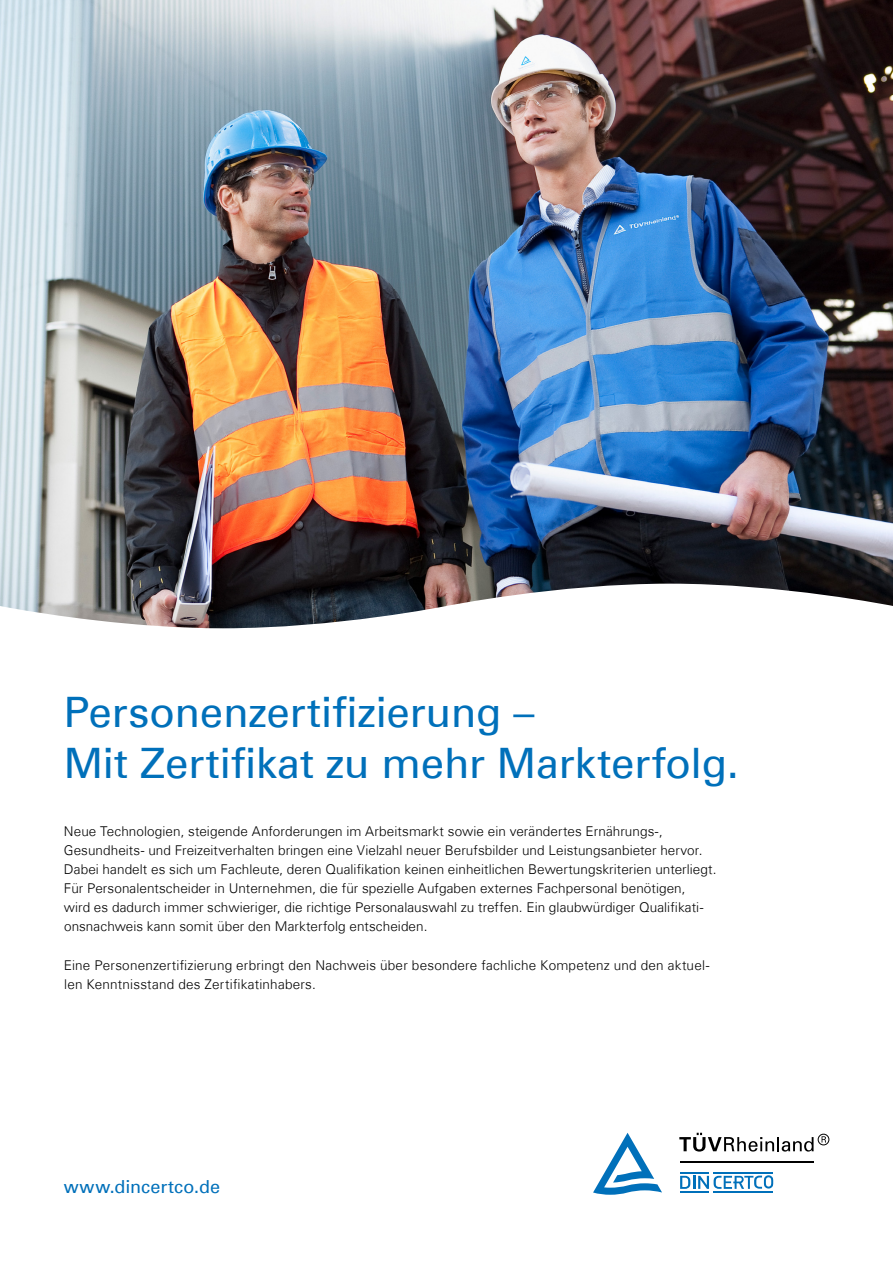
<style>
.page{position:relative;width:893px;height:1263px;background:#fff}
.page>*{position:absolute;margin:0;border:0;box-sizing:border-box;transform-origin:0 0}
.t1{font:42px/51px "Univers Com 55 Roman";letter-spacing:-.01em;color:#0070ba}
.t2{font:18px "Univers Com 55 Roman";letter-spacing:.005em;color:#0070ba}
.t3{font:300 13.5px/19.2px "Univers Com 45";letter-spacing:.005em;color:#000}
</style>
<div class="page">
<hr style="left:680px;top:1161px;width:134px;height:1px;background:#000">
<div style="left:818px;top:1134px;width:11px;height:11px;border:1px solid #000;border-radius:50%"></div>
<svg style="left:822px;top:1136px;width:4px;height:6px"></svg>
<svg style="left:679px;top:1133px;width:135px;height:18px"></svg>
<svg style="left:593px;top:1133px;width:69px;height:62px"></svg>
<svg style="left:680px;top:1172px;width:93px;height:20px"></svg>
<img style="left:0;top:0;width:893px;height:628px">
<h1 class="t1" style="left:64px;top:687px;width:676px">Personenzertifizierung –<br>Mit Zertifikat zu mehr Markterfolg.</h1>
<p class="t3" style="left:64px;top:821px;width:654px">Neue Technologien, steigende Anforderungen im Arbeitsmarkt sowie ein verändertes Ernährungs-, Gesundheits- und Freizeitverhalten bringen eine Vielzahl neuer Berufsbilder und Leistungsanbieter hervor.<br>Dabei handelt es sich um Fachleute, deren Qualifikation keinen einheitlichen Bewertungskriterien unterliegt.<br>Für Personalentscheider in Unternehmen, die für spezielle Aufgaben externes Fachpersonal benötigen,<br>wird es dadurch immer schwieriger, die richtige Personalauswahl zu treffen. Ein glaubwürdiger Qualifikati&shy;onsnachweis kann somit über den Markterfolg entscheiden.</p>
<p class="t3" style="left:64px;top:955px;width:647px">Eine Personenzertifizierung erbringt den Nachweis über besondere fachliche Kompetenz und den aktuel&shy;len Kenntnisstand des Zertifikatinhabers.</p>
<h2 class="t2" style="left:64px;top:1175px;width:158px">www.dincertco.de</h2>
</div>
